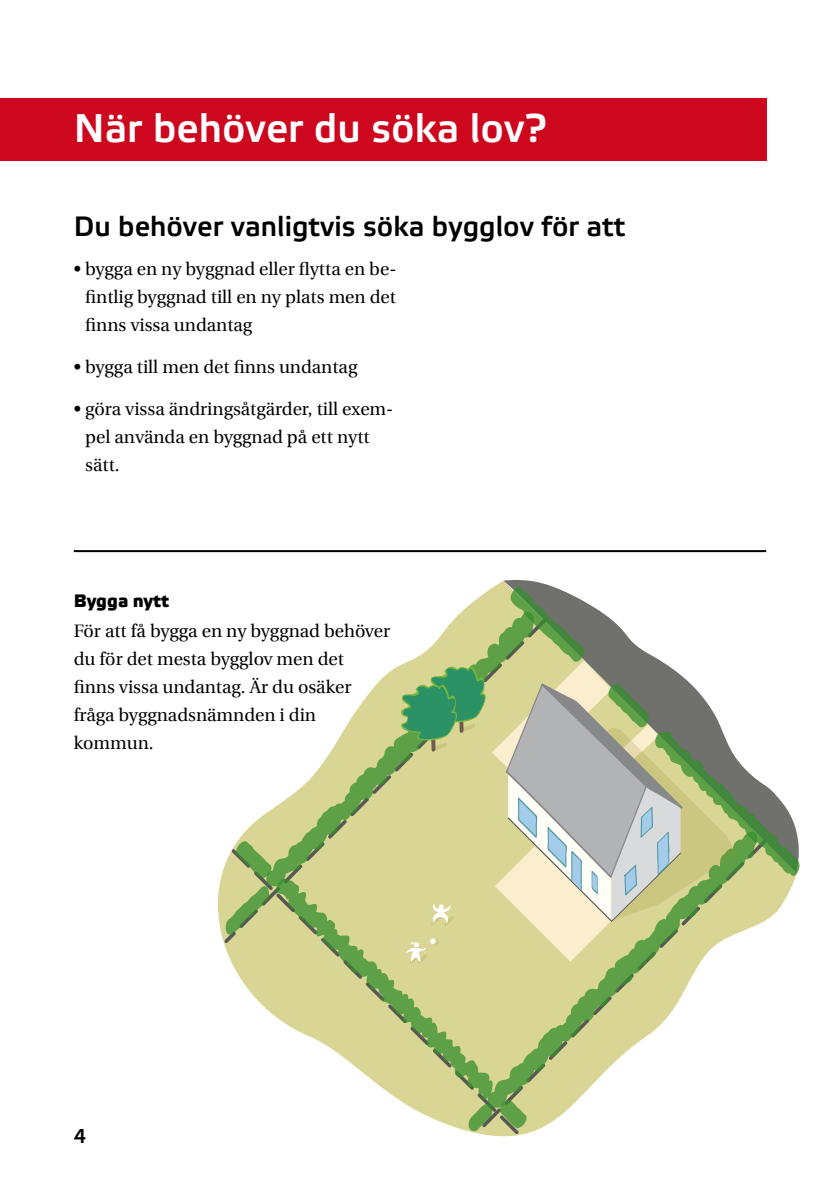
<style>
.page{position:relative;width:840px;height:1191px;background:#fff}
.page>*{position:absolute;margin:0;border:0;box-sizing:border-box;transform-origin:0 0}
.t1{font:500 40px "Etelka";color:#fff}
.t2{font:500 28px "Etelka";color:#000}
.t3{font:500 20px "Etelka";color:#000}
.t4{font:18px/28px "Boverket Utopia";color:#000}
.t5{font:500 18px "Etelka";color:#000}
</style>
<div class="page">
<div style="left:0;top:98px;width:765px;height:62px;background:#cd071e"></div>
<hr style="left:74px;top:550px;width:691px;height:2px;background:#000">
<svg style="left:221px;top:813px;width:45px;height:133px"></svg>
<svg style="left:527px;top:1107px;width:43px;height:26px"></svg>
<svg style="left:228px;top:846px;width:299px;height:291px"></svg>
<svg style="left:266px;top:667px;width:131px;height:219px;fill:#d9d594"></svg>
<svg style="left:487px;top:963px;width:213px;height:144px;fill:#d9d594"></svg>
<svg style="left:276px;top:878px;width:216px;height:221px;background:#ccd297"></svg>
<svg style="left:236px;top:841px;width:35px;height:37px"></svg>
<svg style="left:500px;top:1100px;width:26px;height:28px"></svg>
<svg style="left:225px;top:886px;width:44px;height:48px;background:#a8bd76"></svg>
<svg style="left:468px;top:1104px;width:24px;height:27px"></svg>
<svg style="left:397px;top:586px;width:402px;height:377px"></svg>
<h1 class="t1" style="left:74px;top:106px;width:474px">När behöver du söka lov?</h1>
<h2 class="t2" style="left:74px;top:210px;width:553px">Du behöver vanligtvis söka bygglov för att</h2>
<p class="t4" style="left:85px;top:255px;width:312px;text-align:justify;text-indent:-11px">• bygga en ny byggnad eller flytta en be&shy;fintlig byggnad till en ny plats men det finns vissa undantag</p>
<p class="t4" style="left:74px;top:353px;width:285px">• bygga till men det finns undantag</p>
<p class="t4" style="left:85px;top:395px;width:309px;text-indent:-11px">• göra vissa ändringsåtgärder, till exem&shy;pel använda en byggnad på ett nytt sätt.</p>
<p class="t5" style="left:74px;top:590px;width:97px">Bygga nytt</p>
<p class="t4" style="left:74px;top:617px;width:318px">För att få bygga en ny byggnad behöver du för det mesta bygglov men det<br>finns vissa undantag. Är du osäker fråga byggnadsnämnden i din kommun.</p>
<p class="t3" style="left:74px;top:1124px;width:14px">4</p>
</div>
